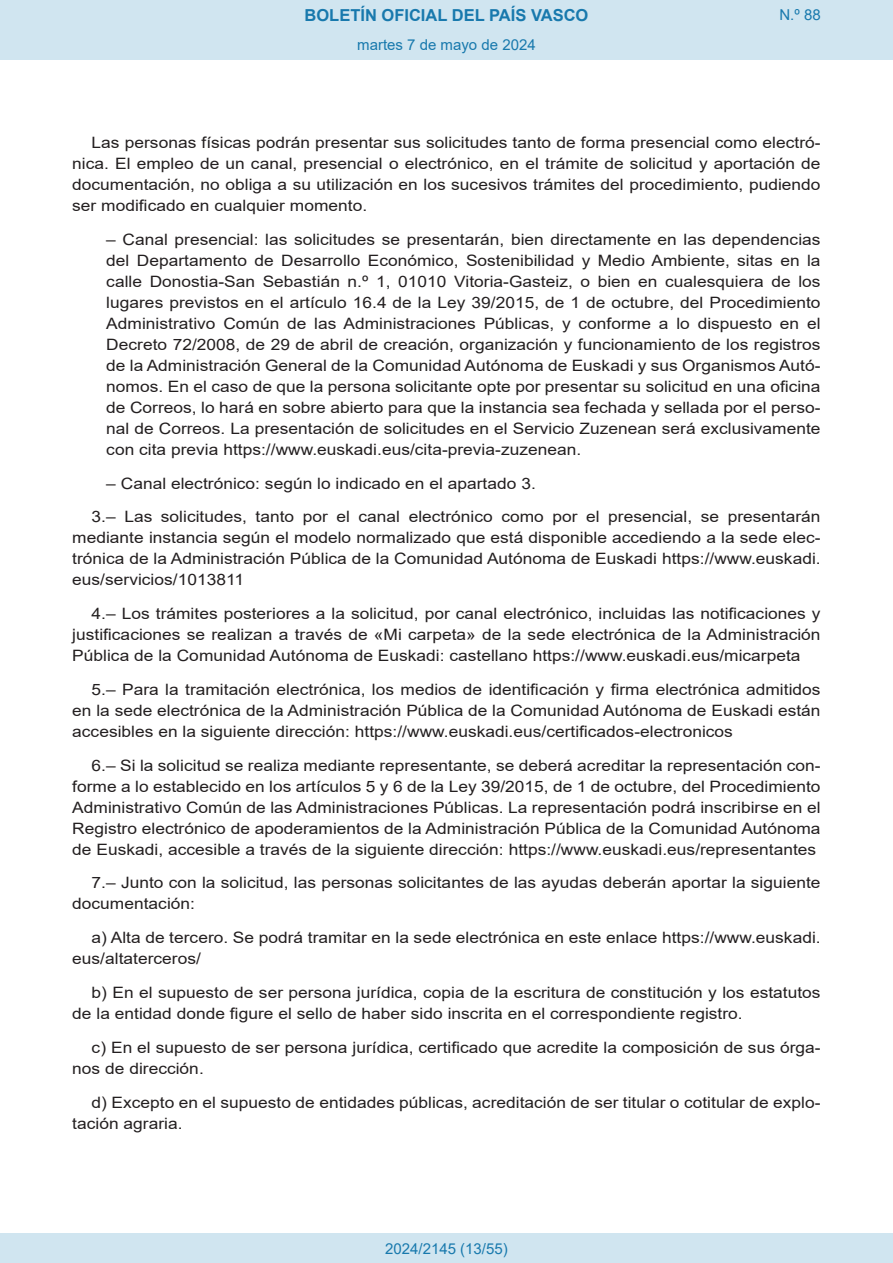
<style>
.page{position:relative;width:893px;height:1263px;background:#fff}
.page>*{position:absolute;margin:0;border:0;box-sizing:border-box;transform-origin:0 0}
.t1{font:700 16.5px "Arial";color:#1879ad}
.BOPVDetalle{font:15.6px/21px "Arial";color:#231f20;text-align:justify;scale:1.11 1}
.BOPVDetalle1{font:15.6px/21px "Arial";color:#231f20;text-align:justify;scale:1.11 1}
.Paginacion_Centro{font:15px "Arial";color:#1879ad}
</style>
<div class="page">
<div style="left:0;top:0;width:893px;height:60px;background:#d0e5f0"></div>
<div style="left:0;top:1233px;width:893px;height:30px;background:#d0e5f0"></div>
<p class="t1" style="left:305px;top:3px;width:285px">BOLETÍN OFICIAL DEL PAÍS VASCO</p>
<p class="Paginacion_Centro" style="left:357px;top:35px;width:180px">martes 7 de mayo de 2024</p>
<p class="Paginacion_Centro" style="left:779px;top:5px;width:43px">N.º 88</p>
<p class="BOPVDetalle" style="left:72px;top:132px;width:676px;text-indent:19px">Las personas físicas podrán presentar sus solicitudes tanto de forma presencial como electró&shy;nica. El empleo de un canal, presencial o electrónico, en el trámite de solicitud y aportación de documentación, no obliga a su utilización en los sucesivos trámites del procedimiento, pudiendo ser modificado en cualquier momento.</p>
<p class="BOPVDetalle1" style="left:106px;top:229px;width:645px">– Canal presencial: las solicitudes se presentarán, bien directamente en las dependencias del Departamento de Desarrollo Económico, Sostenibilidad y Medio Ambiente, sitas en la calle Donostia-San Sebastián n.º 1, 01010 Vitoria-Gasteiz, o bien en cualesquiera de los lugares previstos en el artículo 16.4 de la Ley 39/2015, de 1 de octubre, del Procedimiento Administrativo Común de las Administraciones Públicas, y conforme a lo dispuesto en el Decreto 72/2008, de 29 de abril de creación, organización y funcionamiento de los registros de la Administración General de la Comunidad Autónoma de Euskadi y sus Organismos Autó&shy;nomos. En el caso de que la persona solicitante opte por presentar su solicitud en una oficina de Correos, lo hará en sobre abierto para que la instancia sea fechada y sellada por el perso&shy;nal de Correos. La presentación de solicitudes en el Servicio Zuzenean será exclusivamente con cita previa https://www.euskadi.eus/cita-previa-zuzenean.</p>
<p class="BOPVDetalle1" style="left:106px;top:473px;width:388px">– Canal electrónico: según lo indicado en el apartado 3.</p>
<p class="BOPVDetalle" style="left:72px;top:506px;width:676px;text-indent:19px">3.– Las solicitudes, tanto por el canal electrónico como por el presencial, se presentarán mediante instancia según el modelo normalizado que está disponible accediendo a la sede elec&shy;trónica de la Administración Pública de la Comunidad Autónoma de Euskadi https://www.euskadi. eus/servicios/1013811</p>
<p class="BOPVDetalle" style="left:72px;top:603px;width:676px;text-indent:19px">4.– Los trámites posteriores a la solicitud, por canal electrónico, incluidas las notificaciones y justificaciones se realizan a través de «Mi carpeta» de la sede electrónica de la Administración Pública de la Comunidad Autónoma de Euskadi: castellano https://www.euskadi.eus/micarpeta</p>
<p class="BOPVDetalle" style="left:72px;top:679px;width:676px;text-indent:19px">5.– Para la tramitación electrónica, los medios de identificación y firma electrónica admitidos en la sede electrónica de la Administración Pública de la Comunidad Autónoma de Euskadi están accesibles en la siguiente dirección: https://www.euskadi.eus/certificados-electronicos</p>
<p class="BOPVDetalle" style="left:72px;top:755px;width:676px;text-indent:19px">6.– Si la solicitud se realiza mediante representante, se deberá acreditar la representación con&shy;forme a lo establecido en los artículos 5 y 6 de la Ley 39/2015, de 1 de octubre, del Procedimiento Administrativo Común de las Administraciones Públicas. La representación podrá inscribirse en el Registro electrónico de apoderamientos de la Administración Pública de la Comunidad Autónoma de Euskadi, accesible a través de la siguiente dirección: https://www.euskadi.eus/representantes</p>
<p class="BOPVDetalle" style="left:72px;top:872px;width:676px;text-indent:19px">7.– Junto con la solicitud, las personas solicitantes de las ayudas deberán aportar la siguiente documentación:</p>
<p class="BOPVDetalle" style="left:72px;top:927px;width:676px;text-indent:19px">a) Alta de tercero. Se podrá tramitar en la sede electrónica en este enlace https://www.euskadi. eus/altaterceros/</p>
<p class="BOPVDetalle" style="left:72px;top:982px;width:676px;text-indent:19px">b) En el supuesto de ser persona jurídica, copia de la escritura de constitución y los estatutos de la entidad donde figure el sello de haber sido inscrita en el correspondiente registro.</p>
<p class="BOPVDetalle" style="left:72px;top:1037px;width:676px;text-indent:19px">c) En el supuesto de ser persona jurídica, certificado que acredite la composición de sus órga&shy;nos de dirección.</p>
<p class="BOPVDetalle" style="left:72px;top:1091px;width:676px;text-indent:19px">d) Excepto en el supuesto de entidades públicas, acreditación de ser titular o cotitular de explo&shy;tación agraria.</p>
<p class="Paginacion_Centro" style="left:385px;top:1238px;width:124px">2024/2145 (13/55)</p>
</div>
